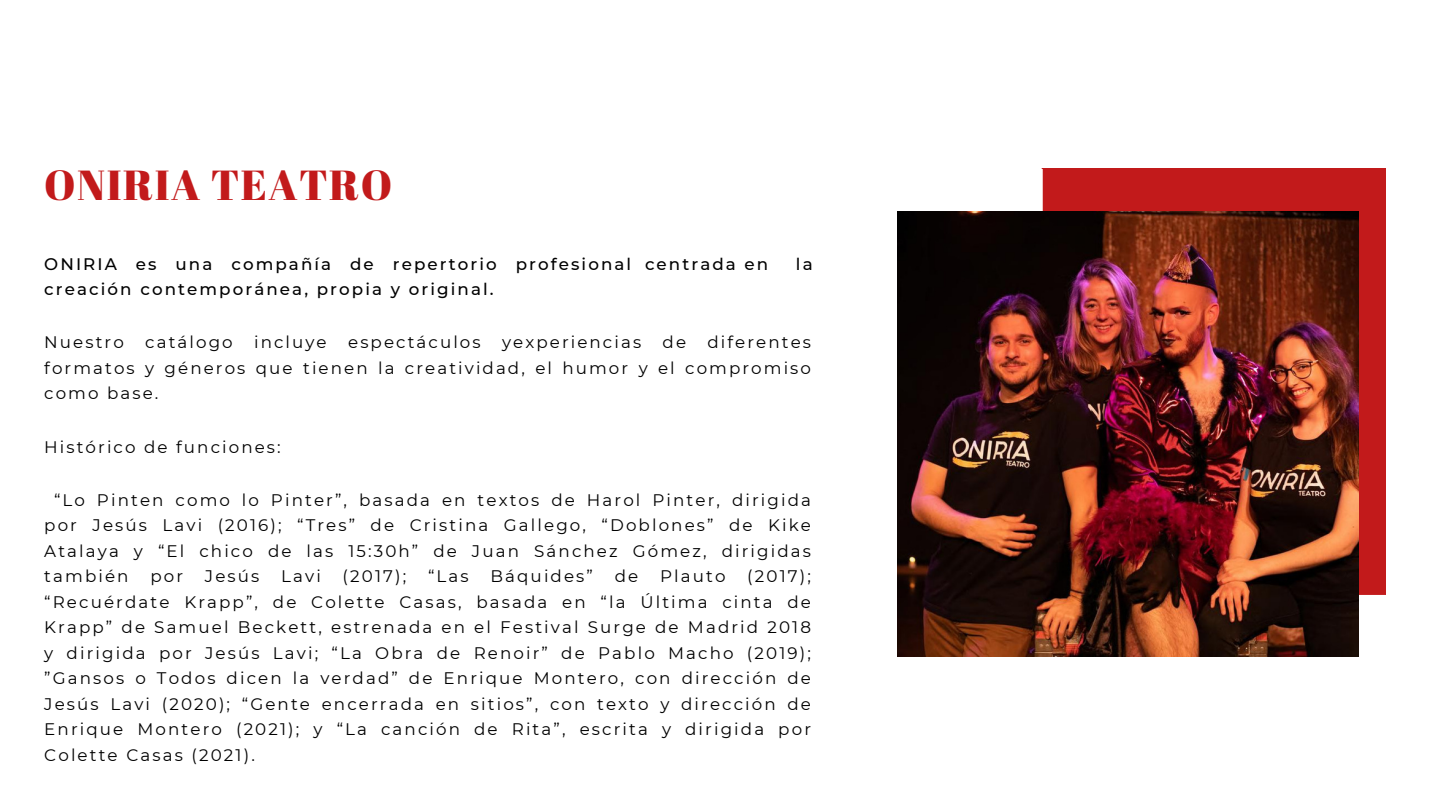
<style>
.page{position:relative;width:1440px;height:810px;background:#fff}
.page>*{position:absolute;margin:0;border:0;box-sizing:border-box;transform-origin:0 0}
.t1{font:42px "Abril Fatface";letter-spacing:.035em;color:#c21a1b}
.t2{font:16.7px/25.5px "Montserrat";letter-spacing:.125em;color:#000;text-align:justify}
.t3{font:500 16.7px/25.5px "Montserrat";letter-spacing:.125em;color:#000}
</style>
<div class="page">
<div style="left:1042px;top:169px;width:343px;height:425px;background:#c21a1b"></div>
<img style="left:898px;top:211px;width:461px;height:445px">
<p class="t1" style="left:44px;top:155px;width:350px">ONIRIA TEATRO</p>
<p class="t3" style="left:44px;top:251px;width:589px">ONIRIA es una compañía de repertorio profesional creación contemporánea, propia y original.</p>
<p class="t3" style="left:645px;top:251px;width:125px">centrada en</p>
<p class="t3" style="left:796px;top:251px;width:18px">la</p>
<p class="t2" style="left:44px;top:330px;width:81px">Nuestro</p>
<p class="t2" style="left:145px;top:330px;width:89px">catálogo</p>
<p class="t2" style="left:254px;top:330px;width:74px">incluye</p>
<p class="t2" style="left:348px;top:330px;width:134px">espectáculos</p>
<p class="t2" style="left:502px;top:330px;width:141px">yexperiencias</p>
<p class="t2" style="left:663px;top:330px;width:25px">de</p>
<p class="t2" style="left:44px;top:330px;width:768px;text-indent:663px">diferentes formatos y géneros que tienen la creatividad, el humor y el compromiso como base.</p>
<p class="t2" style="left:44px;top:435px;width:238px">Histórico de funciones:</p>
<p class="t2" style="left:44px;top:487px;width:768px;text-indent:10px">“Lo Pinten como lo Pinter”, basada en textos de Harol Pinter, dirigida por Jesús Lavi (2016); “Tres” de Cristina Gallego, “Doblones” de Kike Atalaya y “El chico de las 15:30h” de Juan Sánchez Gómez, dirigidas también</p>
<p class="t2" style="left:150px;top:564px;width:34px">por</p>
<p class="t2" style="left:205px;top:564px;width:56px">Jesús</p>
<p class="t2" style="left:281px;top:564px;width:41px">Lavi</p>
<p class="t2" style="left:343px;top:564px;width:65px">(2017);</p>
<p class="t2" style="left:428px;top:564px;width:42px">“Las</p>
<p class="t2" style="left:490px;top:564px;width:104px">Báquides”</p>
<p class="t2" style="left:615px;top:564px;width:25px">de</p>
<p class="t2" style="left:660px;top:564px;width:67px">Plauto</p>
<p class="t2" style="left:44px;top:564px;width:768px;text-indent:703px">(2017); “Recuérdate Krapp”, de Colette Casas, basada en “la Última cinta de Krapp” de Samuel Beckett, estrenada en el Festival Surge de Madrid 2018 y dirigida por Jesús Lavi; “La Obra de Renoir” de Pablo Macho (2019); ”Gansos o Todos dicen la verdad” de Enrique Montero, con dirección de Jesús Lavi (2020); “Gente encerrada en sitios”, con texto y dirección de Enrique Montero (2021); y “La canción de Rita”, escrita y dirigida por Colette Casas (2021).</p>
</div>
